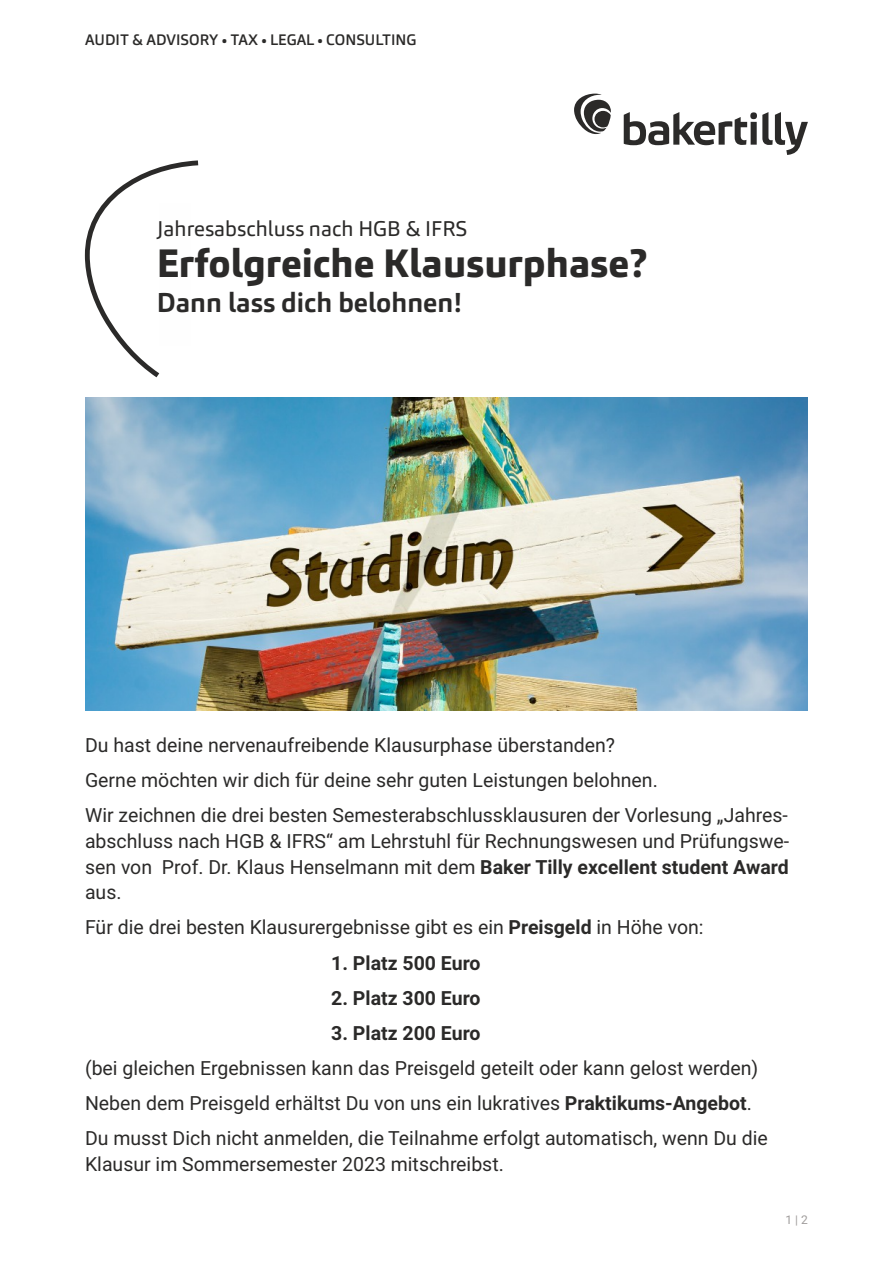
<style>
.page{position:relative;width:893px;height:1263px;background:#fff}
.page>*{position:absolute;margin:0;border:0;box-sizing:border-box;transform-origin:0 0}
.t1{font:800 39px "Carnac";color:#2b2a29}
.t2{font:700 27px "Carnac";color:#2b2a29}
.t3{font:21px "Carnac";color:#2b2a29}
.t4{font:19.5px/35.1px "Roboto";color:#2b2a29}
.t5{font:700 19.5px "Roboto";color:#2b2a29}
.t6{font:500 15px "Carnac";color:#2b2a29}
.t7{font:12px "Roboto";color:#a09d9c}
.s1{font-weight:700}
</style>
<div class="page">
<img style="left:85px;top:398px;width:723px;height:312px">
<svg style="left:574px;top:94px;width:234px;height:61px"></svg>
<svg style="left:84px;top:160px;width:115px;height:218px"></svg>
<div style="left:159px;top:203px;width:32px;height:142px;background:#fefefe"></div>
<p class="t6" style="left:85px;top:34px;width:333px">AUDIT &amp; ADVISORY • TAX • LEGAL • CONSULTING</p>
<p class="t3" style="left:157px;top:220px;width:312px">Jahresabschluss nach HGB &amp; IFRS</p>
<h1 class="t1" style="left:157px;top:247px;width:492px">Erfolgreiche Klausurphase?</h1>
<h2 class="t2" style="left:157px;top:292px;width:306px">Dann lass dich belohnen!</h2>
<p class="t4" style="left:85px;top:729px;width:704px">Du hast deine nervenaufreibende Klausurphase überstanden?<br>Gerne möchten wir dich für deine sehr guten Leistungen belohnen.<br>Wir zeichnen die drei besten Semesterabschlussklausuren der Vorlesung „Jahres-</p>
<p class="t4" style="left:85px;top:830px;width:706px;line-height:25.8px;text-align:justify">abschluss nach HGB &amp; IFRS“ am Lehrstuhl für Rechnungswesen und Prüfungswe&shy;sen von Prof. Dr. Klaus Henselmann mit dem <span class="s1">Baker Tilly excellent student Award </span>aus.</p>
<p class="t4" style="left:85px;top:912px;width:620px">Für die drei besten Klausurergebnisse gibt es ein <span class="s1">Preisgeld</span> in Höhe von:</p>
<p class="t5" style="left:331px;top:955px;width:151px">1. Platz 500 Euro</p>
<p class="t5" style="left:331px;top:990px;width:151px">2. Platz 300 Euro</p>
<p class="t5" style="left:331px;top:1025px;width:151px">3. Platz 200 Euro</p>
<p class="t4" style="left:85px;top:1052px;width:684px">(bei gleichen Ergebnissen kann das Preisgeld geteilt oder kann gelost werden)<br>Neben dem Preisgeld erhältst Du von uns ein lukratives <span class="s1">Praktikums-Angebot</span>.<br>Du musst Dich nicht anmelden, die Teilnahme erfolgt automatisch, wenn Du die</p>
<p class="t4" style="left:85px;top:1148px;width:420px">Klausur im Sommersemester 2023 mitschreibst.</p>
<p class="t7" style="left:786px;top:1214px;width:24px">1 | 2</p>
</div>
